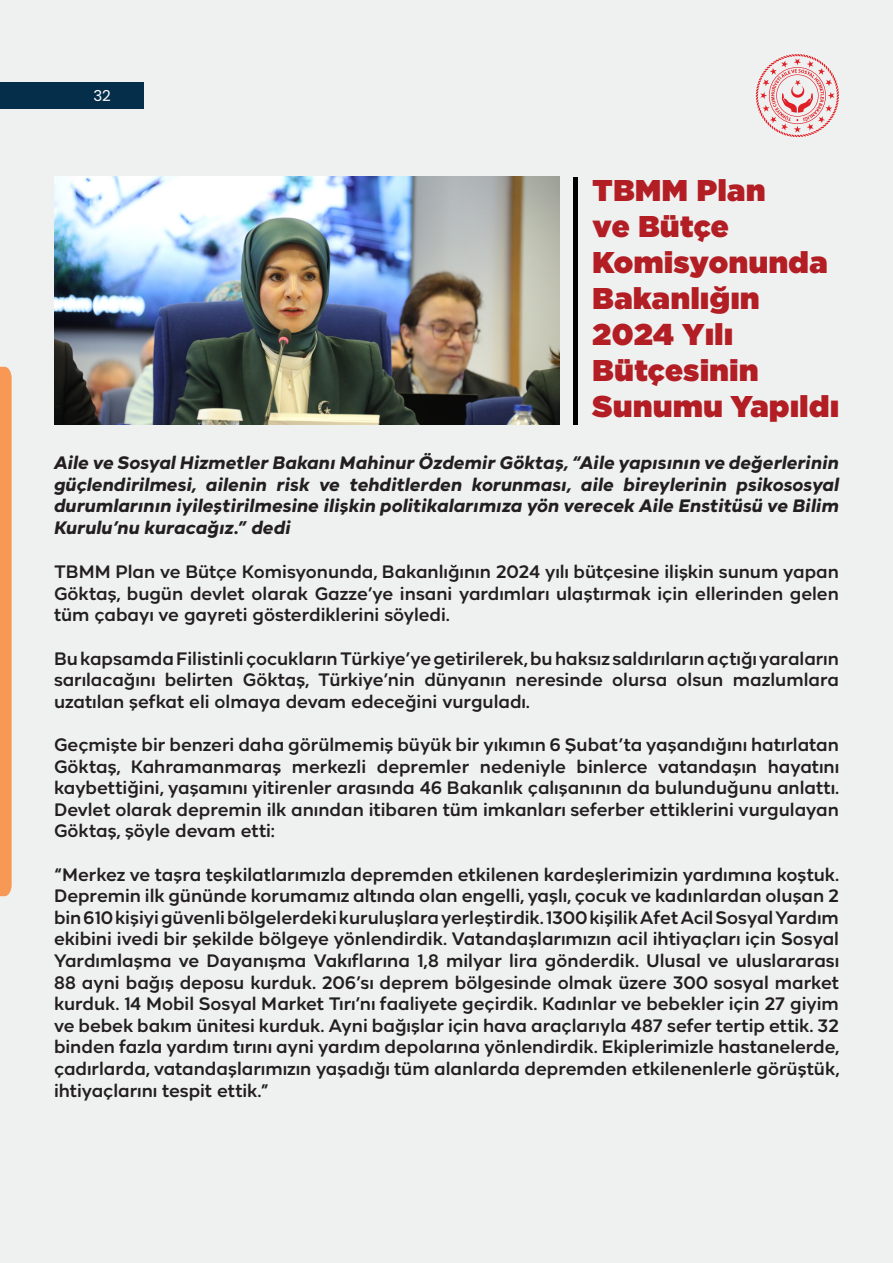
<style>
.page{position:relative;width:893px;height:1263px;background:#eff1f0}
.page>*{position:absolute;margin:0;border:0;box-sizing:border-box;transform-origin:0 0}
.başlık{font:900 30px/36px "Gotham";letter-spacing:.02em;color:#b21e24}
.t1{font:500 18px/21.6px "TRT";color:#231f20;text-align:justify}
.t2{font:italic 700 18px/21.6px "TRT";color:#231f20;text-align:justify}
.t3{font:15px "Poppins";color:#fff}
</style>
<div class="page">
<svg style="left:756px;top:54px;width:83px;height:83px"></svg>
<div style="left:0;top:82px;width:143px;height:27px;background:#052e4b"></div>
<svg style="left:0;top:367px;width:12px;height:529px;background:#f69c5a"></svg>
<img style="left:54px;top:177px;width:505px;height:247px">
<hr style="left:574px;top:177px;width:4px;height:247px;background:#000001">
<p class="t3" style="left:93px;top:87px;width:19px">32</p>
<p class="başlık" style="left:593px;top:172px;width:248px">TBMM Plan<br>ve Bütçe<br>Komisyonunda<br>Bakanlığın<br>2024 Yılı<br>Bütçesinin<br>Sunumu Yapıldı</p>
<p class="t2" style="left:54px;top:452px;width:786px">Aile ve Sosyal Hizmetler Bakanı Mahinur Özdemir Göktaş, “Aile yapısının ve değerlerinin güçlendirilmesi, ailenin risk ve tehditlerden korunması, aile bireylerinin psikososyal durumlarının iyileştirilmesine ilişkin politikalarımıza yön verecek Aile Enstitüsü ve Bilim Kurulu’nu kuracağız.” dedi</p>
<p class="t1" style="left:54px;top:561px;width:786px">TBMM Plan ve Bütçe Komisyonunda, Bakanlığının 2024 yılı bütçesine ilişkin sunum yapan Göktaş, bugün devlet olarak Gazze’ye insani yardımları ulaştırmak için ellerinden gelen tüm çabayı ve gayreti gösterdiklerini söyledi.</p>
<p class="t1" style="left:54px;top:647px;width:786px">Bu kapsamda Filistinli çocukların Türkiye’ye getirilerek, bu haksız saldırıların açtığı yaraların sarılacağını belirten Göktaş, Türkiye’nin dünyanın neresinde olursa olsun mazlumlara uzatılan şefkat eli olmaya devam edeceğini vurguladı.</p>
<p class="t1" style="left:54px;top:734px;width:786px">Geçmişte bir benzeri daha görülmemiş büyük bir yıkımın 6 Şubat’ta yaşandığını hatırlatan Göktaş, Kahramanmaraş merkezli depremler nedeniyle binlerce vatandaşın hayatını kaybettiğini, yaşamını yitirenler arasında 46 Bakanlık çalışanının da bulunduğunu anlattı.</p>
<p class="t1" style="left:54px;top:798px;width:786px">Devlet olarak depremin ilk anından itibaren tüm imkanları seferber ettiklerini vurgulayan<br>Göktaş, şöyle devam etti:</p>
<p class="t1" style="left:54px;top:863px;width:786px">“Merkez ve taşra teşkilatlarımızla depremden etkilenen kardeşlerimizin yardımına koştuk.<br>Depremin ilk gününde korumamız altında olan engelli, yaşlı, çocuk ve kadınlardan oluşan 2 bin 610 kişiyi güvenli bölgelerdeki kuruluşlara yerleştirdik. 1300 kişilik Afet Acil Sosyal Yardım ekibini ivedi bir şekilde bölgeye yönlendirdik. Vatandaşlarımızın acil ihtiyaçları için Sosyal Yardımlaşma ve Dayanışma Vakıflarına 1,8 milyar lira gönderdik. Ulusal ve uluslararası 88 ayni bağış deposu kurduk. 206’sı deprem bölgesinde olmak üzere 300 sosyal market kurduk. 14 Mobil Sosyal Market Tırı’nı faaliyete geçirdik. Kadınlar ve bebekler için 27 giyim ve bebek bakım ünitesi kurduk. Ayni bağışlar için hava araçlarıyla 487 sefer tertip ettik. 32 binden fazla yardım tırını ayni yardım depolarına yönlendirdik. Ekiplerimizle hastanelerde, çadırlarda, vatandaşlarımızın yaşadığı tüm alanlarda depremden etkilenenlerle görüştük, ihtiyaçlarını tespit ettik.”</p>
</div>
